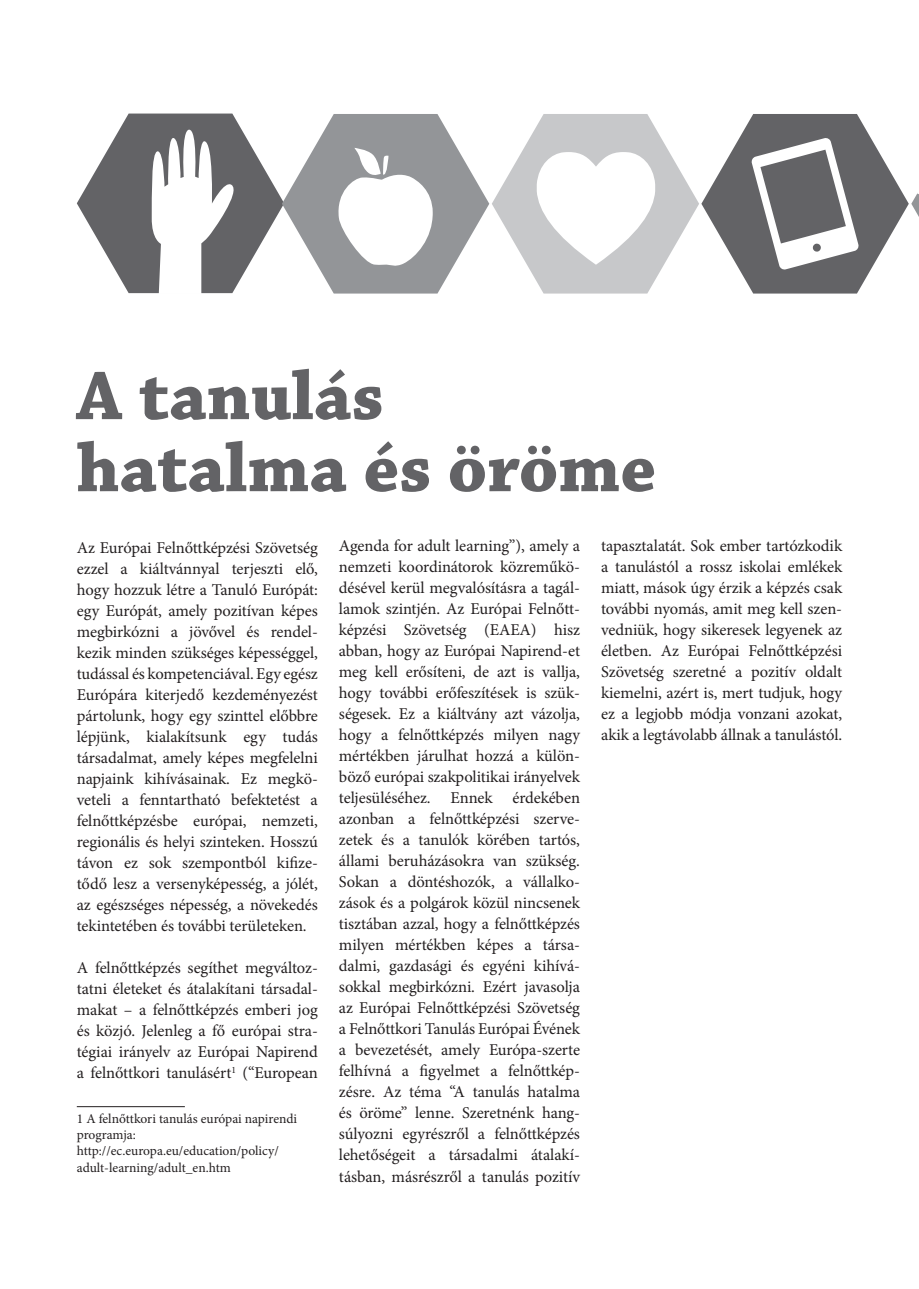
<style>
.page{position:relative;width:919px;height:1289px;background:#fff}
.page>*{position:absolute;margin:0;border:0;box-sizing:border-box;transform-origin:0 0}
.otsikko{font:700 72px "Chaparral Pro";color:#636366}
.leipis{font:16.5px/21px "Minion Pro";letter-spacing:-.005em;color:#231f20;text-align:justify}
.alaviite{font:13.5px/16.2px "Minion Pro";color:#231f20}
</style>
<div class="page">
<hr style="left:77px;top:1106px;width:108px;height:1px;background:#231f20">
<svg style="left:77px;top:113px;width:841px;height:181px"></svg>
<p class="otsikko" style="left:77px;top:354px;width:309px">A tanulás</p>
<p class="otsikko" style="left:77px;top:426px;width:581px">hatalma és öröme</p>
<p class="leipis" style="left:77px;top:537px;width:242px">Az Európai Felnőttképzési Szövetség ezzel a kiáltvánnyal terjeszti elő, hogy hozzuk létre a Tanuló Európát: egy Európát, amely pozitívan képes megbirkózni a jövővel és rendel&shy;kezik minden szükséges képességgel, tudással és kompetenciával. Egy egész Európára kiterjedő kezdeményezést pártolunk, hogy egy szinttel előbbre lépjünk, kialakítsunk egy tudás társadalmat, amely képes megfelelni napjaink kihívásainak. Ez megkö&shy;veteli a fenntartható befektetést a felnőttképzésbe európai, nemzeti, regionális és helyi szinteken. Hosszú távon ez sok szempontból kifize&shy;tődő lesz a versenyképesség, a jólét, az egészséges népesség, a növekedés tekintetében és további területeken.</p>
<p class="leipis" style="left:77px;top:957px;width:242px">A felnőttképzés segíthet megváltoz&shy;tatni életeket és átalakítani társadal&shy;makat – a felnőttképzés emberi jog és közjó. Jelenleg a fő európai stra&shy;tégiai irányelv az Európai Napirend a felnőttkori tanulásért<sup>1</sup> (“European</p>
<p class="alaviite" style="left:77px;top:1110px;width:222px">1 A felnőttkori tanulás európai napirendi programja:</p>
<p class="alaviite" style="left:77px;top:1142px;width:203px">http://ec.europa.eu/education/policy/ adult-learning/adult_en.htm</p>
<p class="leipis" style="left:339px;top:535px;width:242px">Agenda for adult learning”), amely a nemzeti koordinátorok közreműkö&shy;désével kerül megvalósításra a tagál&shy;lamok szintjén. Az Európai Felnőtt&shy;képzési Szövetség (EAEA) hisz abban, hogy az Európai Napirend-et meg kell erősíteni, de azt is vallja, hogy további erőfeszítések is szük&shy;ségesek. Ez a kiáltvány azt vázolja, hogy a felnőttképzés milyen nagy mértékben járulhat hozzá a külön&shy;böző európai szakpolitikai irányelvek teljesüléséhez. Ennek érdekében azonban a felnőttképzési szerve&shy;zetek és a tanulók körében tartós, állami beruházásokra van szükség.<br>Sokan a döntéshozók, a vállalko&shy;zások és a polgárok közül nincsenek tisztában azzal, hogy a felnőttképzés milyen mértékben képes a társa&shy;dalmi, gazdasági és egyéni kihívá&shy;sokkal megbirkózni. Ezért javasolja az Európai Felnőttképzési Szövetség a Felnőttkori Tanulás Európai Évének a bevezetését, amely Európa-szerte felhívná a figyelmet a felnőttkép&shy;zésre. Az téma “A tanulás hatalma és öröme” lenne. Szeretnénk hang&shy;súlyozni egyrészről a felnőttképzés lehetőségeit a társadalmi átalakí&shy;tásban, másrészről a tanulás pozitív</p>
<p class="leipis" style="left:601px;top:535px;width:242px">tapasztalatát. Sok ember tartózkodik a tanulástól a rossz iskolai emlékek miatt, mások úgy érzik a képzés csak további nyomás, amit meg kell szen&shy;vedniük, hogy sikeresek legyenek az életben. Az Európai Felnőttképzési Szövetség szeretné a pozitív oldalt kiemelni, azért is, mert tudjuk, hogy ez a legjobb módja vonzani azokat, akik a legtávolabb állnak a tanulástól.</p>
</div>
